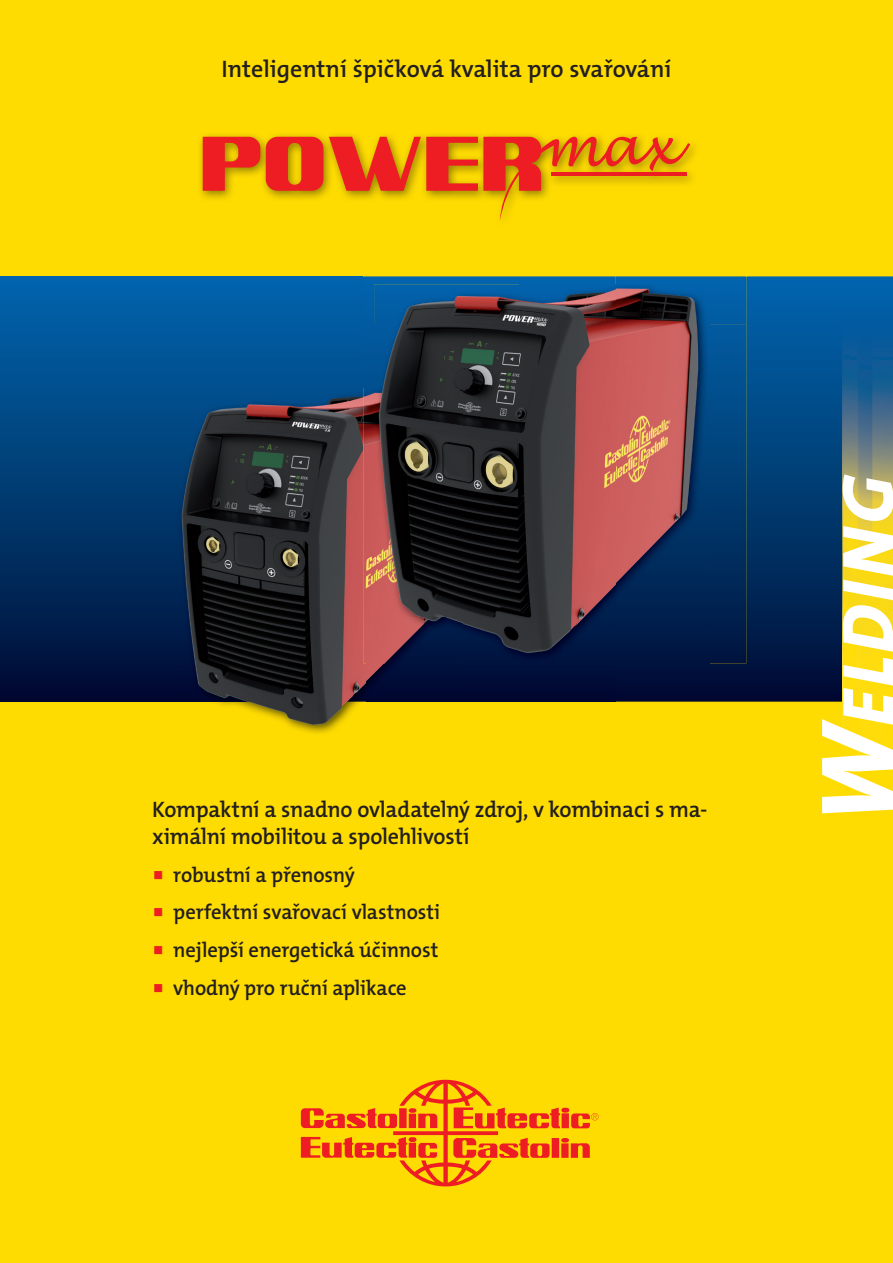
<style>
.page{position:relative;width:893px;height:1263px;background:#ffdc01}
.page>*{position:absolute;margin:0;border:0;box-sizing:border-box;transform-origin:0 0}
.t1{font:italic 800 73.5px "The Mix B W8";color:#fff}
.t2{font:600 24px "The Mix B W6";color:#231f20}
.t3{font:600 22.5px/27px "The Mix B W6";letter-spacing:-.015em;color:#231f20}
.t4{font:600 21px "The Mix B W6";letter-spacing:-.01em;color:#231f20}
.s1{color:#ee1d23}
.s2{font-size:105px}
</style>
<div class="page">
<svg style="left:616px;top:276px;width:277px;height:426px;background:#01376d"></svg>
<img style="left:842px;top:311px;width:51px;height:432px">
<svg style="left:301px;top:1080px;width:297px;height:106px"></svg>
<div style="left:462px;top:664px;width:154px;height:38px;background:#000b36"></div>
<img style="left:0;top:276px;width:363px;height:106px">
<img style="left:0;top:382px;width:205px;height:107px">
<img style="left:205px;top:382px;width:158px;height:6px">
<img style="left:0;top:489px;width:176px;height:213px">
<img style="left:215px;top:702px;width:145px;height:31px">
<img style="left:176px;top:388px;width:191px;height:314px">
<img style="left:367px;top:663px;width:95px;height:39px">
<img style="left:363px;top:276px;width:383px;height:48px">
<img style="left:709px;top:324px;width:37px;height:339px">
<img style="left:413px;top:663px;width:290px;height:1px">
<img style="left:363px;top:324px;width:11px;height:64px">
<img style="left:363px;top:388px;width:11px;height:275px">
<img style="left:519px;top:284px;width:190px;height:379px">
<img style="left:374px;top:284px;width:145px;height:142px">
<img style="left:462px;top:426px;width:57px;height:237px">
<img style="left:374px;top:388px;width:88px;height:275px">
<img style="left:200px;top:135px;width:495px;height:64px">
<svg style="left:203px;top:137px;width:57px;height:54px"></svg>
<svg style="left:266px;top:137px;width:57px;height:54px;background:#e93d1c"></svg>
<svg style="left:329px;top:137px;width:361px;height:84px"></svg>
<hr style="left:551px;top:173px;width:135px;height:3px;background:#ee1d23">
<p class="t2" style="left:222px;top:54px;width:451px">Inteligentní špičková kvalita pro svařování</p>
<p class="t3" style="left:152px;top:795px;width:557px">Kompaktní a snadno ovladatelný zdroj, v kombinaci s ma&shy;ximální mobilitou a spolehlivostí</p>
<p class="t4" style="left:152px;top:861px;width:204px"><span class="s1">▪</span> robustní a přenosný</p>
<p class="t4" style="left:152px;top:899px;width:290px"><span class="s1">▪</span> perfektní svařovací vlastnosti</p>
<p class="t4" style="left:152px;top:937px;width:288px"><span class="s1">▪</span> nejlepší energetická účinnost</p>
<p class="t4" style="left:152px;top:975px;width:256px"><span class="s1">▪</span> vhodný pro ruční aplikace</p>
<h1 class="t1" style="left:820px;top:824px;width:351px;rotate:-90deg"><span class="s2">W</span>ELDING</h1>
</div>
